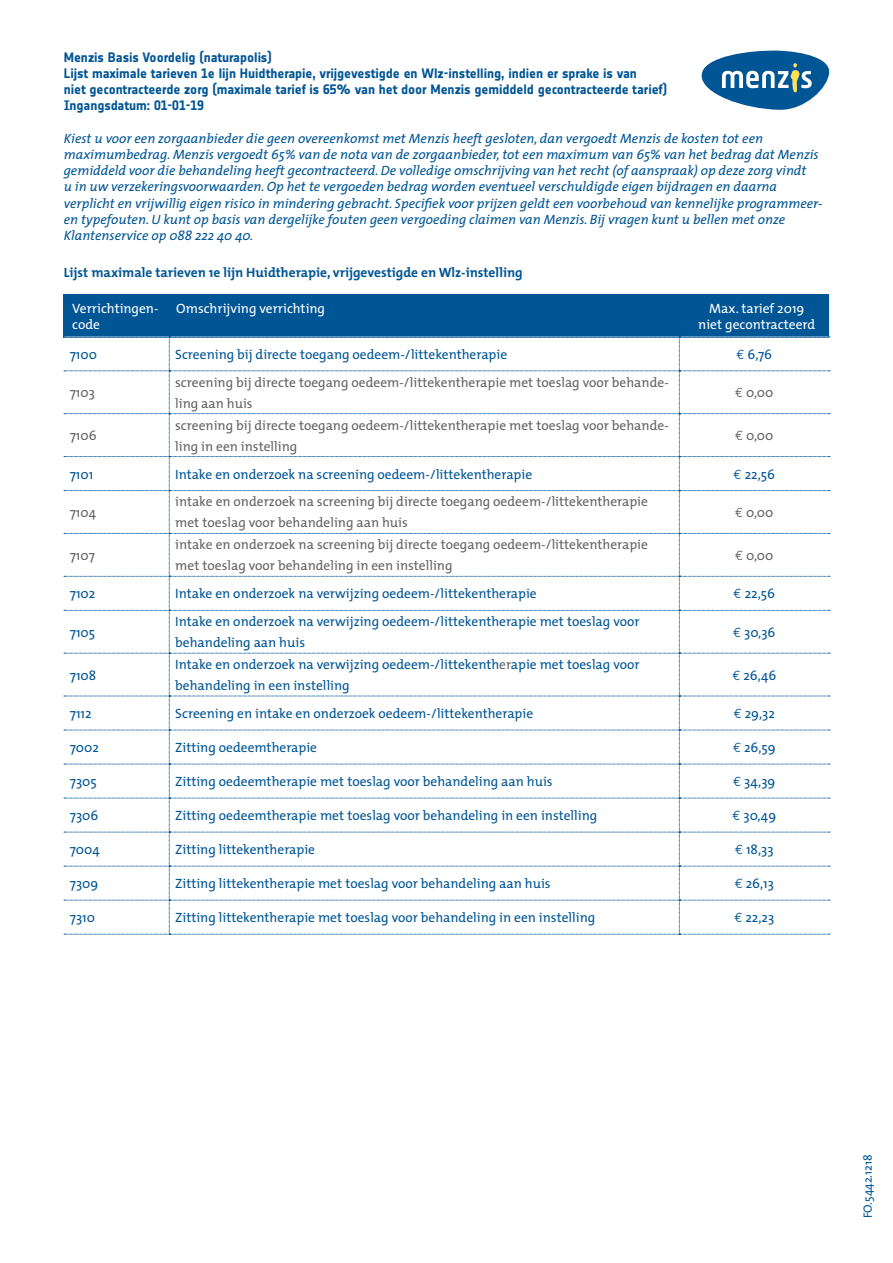
<style>
.page{position:relative;width:893px;height:1263px;background:#fff}
.page>*{position:absolute;margin:0;border:0;box-sizing:border-box;transform-origin:0 0}
.t1{font:13.5px/21px "The Mix";color:#005595}
.t2{font:italic 13.5px/16.2px "The Mix";color:#005595}
.t3{font:13.5px/21px "The Mix";color:#636366}
.t4{font:13.5px/16.2px "Notes Bold Tf";letter-spacing:-.005em;color:#005595}
.t5{font:13.5px "The Mix";color:#fff}
.t6{font:700 13.5px "The Mix";color:#005595}
.t7{font:12px "The Mix";color:#005595}
.s1{font-family:"Euro Mono"}
.s2{color:#636366}
</style>
<div class="page">
<svg style="left:702px;top:51px;width:127px;height:59px"></svg>
<div style="left:64px;top:294px;width:765px;height:44px;background:#005595"></div>
<svg style="left:64px;top:337px;width:766px;height:598px"></svg>
<p class="t4" style="left:64px;top:49px;width:605px">Menzis Basis Voordelig (naturapolis)<br>Lijst maximale tarieven 1e lijn Huidtherapie, vrijgevestigde en Wlz-instelling, indien er sprake is van<br>niet gecontracteerde zorg (maximale tarief is 65% van het door Menzis gemiddeld gecontracteerde tarief)<br>Ingangsdatum: 01-01-19</p>
<p class="t2" style="left:64px;top:130px;width:760px">Kiest u voor een zorgaanbieder die geen overeenkomst met Menzis heeft gesloten, dan vergoedt Menzis de kosten tot een maximumbedrag. Menzis vergoedt 65% van de nota van de zorgaanbieder, tot een maximum van 65% van het bedrag dat Menzis gemiddeld voor die behandeling heeft gecontracteerd. De volledige omschrijving van het recht (of aanspraak) op deze zorg vindt<br>u in uw verzekeringsvoorwaarden. Op het te vergoeden bedrag worden eventueel verschuldigde eigen bijdragen en daarna verplicht en vrijwillig eigen risico in mindering gebracht. Specifiek voor prijzen geldt een voorbehoud van kennelijke programmeer&shy;en typefouten. U kunt op basis van dergelijke fouten geen vergoeding claimen van Menzis. Bij vragen kunt u bellen met onze Klantenservice op 088 222 40 40.</p>
<p class="t6" style="left:64px;top:261px;width:460px">Lijst maximale tarieven 1e lijn Huidtherapie, vrijgevestigde en Wlz-instelling</p>
<p class="t5" style="left:72px;top:297px;width:88px">Verrichtingen-</p>
<p class="t5" style="left:176px;top:297px;width:150px">Omschrijving verrichting</p>
<p class="t5" style="left:709px;top:297px;width:97px">Max. tarief 2019</p>
<p class="t5" style="left:72px;top:313px;width:29px">code</p>
<p class="t5" style="left:698px;top:313px;width:119px">niet gecontracteerd</p>
<p class="t1" style="left:70px;top:343px;width:29px">7100</p>
<p class="t1" style="left:175px;top:343px;width:333px">Screening bij directe toegang oedeem-/littekentherapie</p>
<p class="t1" style="left:736px;top:343px;width:37px"><span class="s1">€</span> 6,76</p>
<p class="t3" style="left:70px;top:382px;width:27px">7103</p>
<p class="t3" style="left:175px;top:371px;width:495px">screening bij directe toegang oedeem-/littekentherapie met toeslag voor behande&shy;ling aan huis</p>
<p class="t3" style="left:735px;top:382px;width:40px"><span class="s1">€</span> 0,00</p>
<p class="t3" style="left:70px;top:425px;width:28px">7106</p>
<p class="t3" style="left:175px;top:414px;width:495px">screening bij directe toegang oedeem-/littekentherapie met toeslag voor behande&shy;ling in een instelling</p>
<p class="t3" style="left:735px;top:425px;width:40px"><span class="s1">€</span> 0,00</p>
<p class="t1" style="left:70px;top:463px;width:25px">7101</p>
<p class="t1" style="left:175px;top:463px;width:358px">Intake en onderzoek na screening oedeem-/littekentherapie</p>
<p class="t1" style="left:734px;top:463px;width:43px"><span class="s1">€</span> 22,56</p>
<p class="t3" style="left:70px;top:501px;width:28px">7104</p>
<p class="t3" style="left:175px;top:491px;width:474px">intake en onderzoek na screening bij directe toegang oedeem-/littekentherapie met toeslag voor behandeling aan huis</p>
<p class="t3" style="left:735px;top:501px;width:40px"><span class="s1">€</span> 0,00</p>
<p class="t3" style="left:70px;top:544px;width:27px">7107</p>
<p class="t3" style="left:175px;top:534px;width:474px">intake en onderzoek na screening bij directe toegang oedeem-/littekentherapie met toeslag voor behandeling in een instelling</p>
<p class="t3" style="left:735px;top:544px;width:40px"><span class="s1">€</span> 0,00</p>
<p class="t1" style="left:70px;top:583px;width:27px">7102</p>
<p class="t1" style="left:175px;top:583px;width:363px">Intake en onderzoek na verwijzing oedeem-/littekentherapie</p>
<p class="t1" style="left:734px;top:583px;width:43px"><span class="s1">€</span> 22,56</p>
<p class="t1" style="left:70px;top:621px;width:27px">7105</p>
<p class="t1" style="left:175px;top:611px;width:466px">Intake en onderzoek na verwijzing oedeem-/littekentherapie met toeslag voor behandeling aan huis</p>
<p class="t1" style="left:733px;top:621px;width:44px"><span class="s1">€</span> 30,36</p>
<p class="t1" style="left:70px;top:664px;width:28px">7108</p>
<p class="t1" style="left:175px;top:653px;width:466px">Intake en onderzoek na verwijzing oedeem-/littekenth<span class="s2">er</span>apie met toeslag voor behandeling in een instelling</p>
<p class="t1" style="left:732px;top:664px;width:45px"><span class="s1">€</span> 26,46</p>
<p class="t1" style="left:70px;top:702px;width:23px">7112</p>
<p class="t1" style="left:175px;top:702px;width:359px">Screening en intake en onderzoek oedeem-/littekentherapie</p>
<p class="t1" style="left:734px;top:702px;width:43px"><span class="s1">€</span> 29,32</p>
<p class="t1" style="left:70px;top:736px;width:31px">7002</p>
<p class="t1" style="left:175px;top:736px;width:143px">Zitting oedeemtherapie</p>
<p class="t1" style="left:733px;top:736px;width:44px"><span class="s1">€</span> 26,59</p>
<p class="t1" style="left:70px;top:770px;width:28px">7305</p>
<p class="t1" style="left:175px;top:770px;width:379px">Zitting oedeemtherapie met toeslag voor behandeling aan huis</p>
<p class="t1" style="left:733px;top:770px;width:44px"><span class="s1">€</span> 34,39</p>
<p class="t1" style="left:70px;top:804px;width:30px">7306</p>
<p class="t1" style="left:175px;top:804px;width:424px">Zitting oedeemtherapie met toeslag voor behandeling in een instelling</p>
<p class="t1" style="left:732px;top:804px;width:45px"><span class="s1">€</span> 30,49</p>
<p class="t1" style="left:70px;top:839px;width:32px">7004</p>
<p class="t1" style="left:175px;top:839px;width:141px">Zitting littekentherapie</p>
<p class="t1" style="left:735px;top:839px;width:40px"><span class="s1">€</span> 18,33</p>
<p class="t1" style="left:70px;top:873px;width:30px">7309</p>
<p class="t1" style="left:175px;top:873px;width:377px">Zitting littekentherapie met toeslag voor behandeling aan huis</p>
<p class="t1" style="left:735px;top:873px;width:41px"><span class="s1">€</span> 26,13</p>
<p class="t1" style="left:70px;top:907px;width:27px">7310</p>
<p class="t1" style="left:175px;top:907px;width:422px">Zitting littekentherapie met toeslag voor behandeling in een instelling</p>
<p class="t1" style="left:734px;top:907px;width:41px"><span class="s1">€</span> 22,23</p>
<p class="t7" style="left:858px;top:1218px;width:65px;rotate:-90deg">FO.5442.1218</p>
</div>
